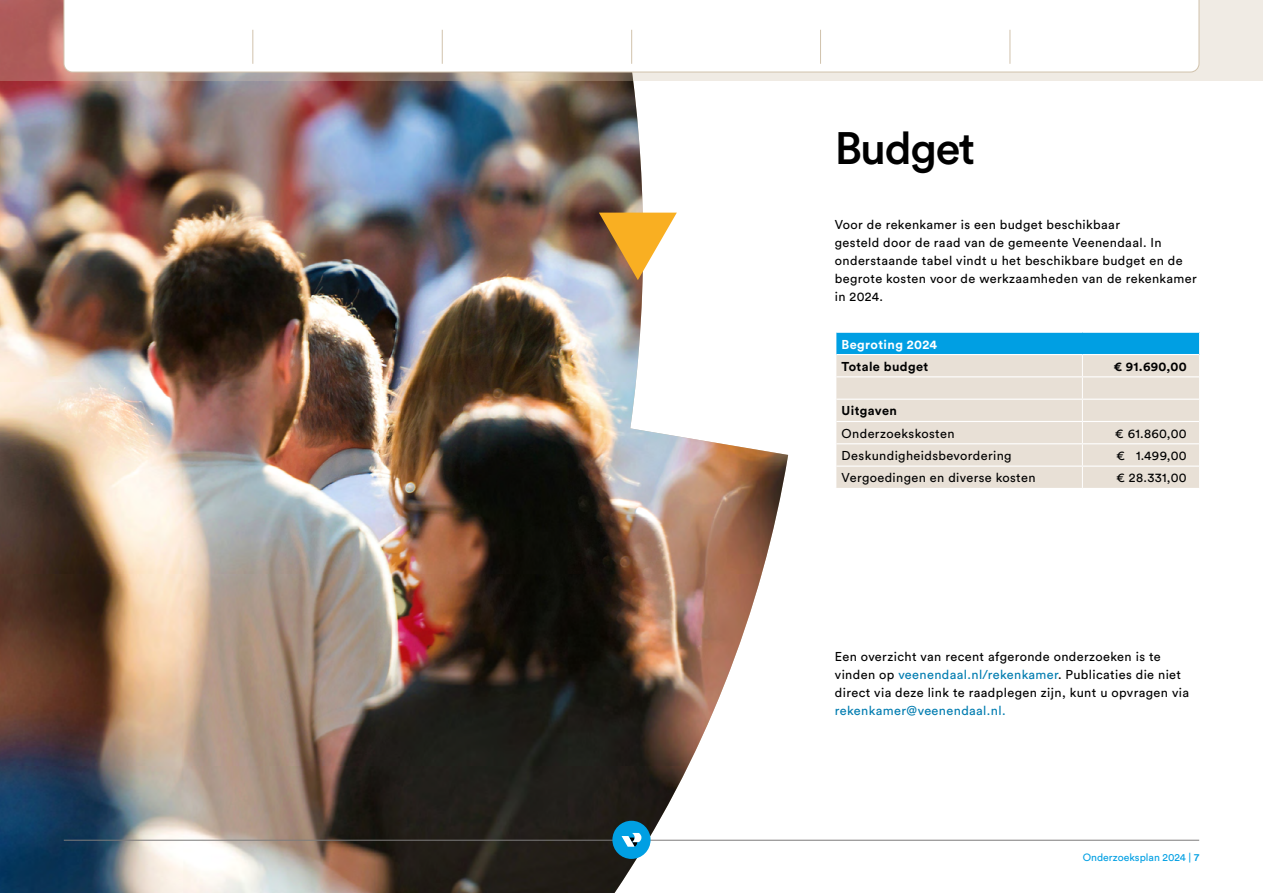
<style>
.page{position:relative;width:1263px;height:893px;background:#fff}
.page>*{position:absolute;margin:0;border:0;box-sizing:border-box;transform-origin:0 0}
.Hoofdstuk_kop{font:500 45px "Circular Std";letter-spacing:-.03em;color:#000}
.Body{font:12.75px/18px "Circular Std";letter-spacing:.03em;color:#000}
.Tabeltekst{font:12.75px "Circular Std";letter-spacing:.03em;color:#000}
.Tabeltekst-2{font:700 12.75px "Circular Std";letter-spacing:.03em;color:#000}
.Body-2{font:12.75px "Circular Std";letter-spacing:.03em;color:#007cb0}
.Tabel_kopje{font:700 12.75px "Circular Std";letter-spacing:.03em;color:#fff}
.t1{font:10.5px "Circular Std";color:#009fe3}
.s1{color:#007cb0}
.s2{font-weight:500}
</style>
<div class="page">
<img style="left:0;top:81px;width:788px;height:812px">
<div style="left:836px;top:332px;width:363px;height:23px;background:#009fe3"></div>
<div style="left:836px;top:355px;width:363px;height:133px;background:#e8e0d6"></div>
<svg style="left:1082px;top:355px;width:1px;height:133px"></svg>
<svg style="left:1199px;top:333px;width:1px;height:22px"></svg>
<hr style="left:835px;top:332px;width:247px;height:1px;background:#fff">
<hr style="left:1082px;top:332px;width:118px;height:1px;background:#fff">
<hr style="left:836px;top:354px;width:246px;height:1px;background:#fff">
<hr style="left:1082px;top:354px;width:117px;height:1px;background:#fff">
<hr style="left:836px;top:376px;width:246px;height:1px;background:#fff">
<hr style="left:1082px;top:376px;width:117px;height:1px;background:#fff">
<hr style="left:836px;top:399px;width:246px;height:1px;background:#fff">
<hr style="left:1082px;top:399px;width:117px;height:1px;background:#fff">
<hr style="left:836px;top:421px;width:246px;height:1px;background:#fff">
<hr style="left:1082px;top:421px;width:117px;height:1px;background:#fff">
<hr style="left:836px;top:443px;width:246px;height:1px;background:#fff">
<hr style="left:1082px;top:443px;width:117px;height:1px;background:#fff">
<hr style="left:836px;top:466px;width:246px;height:1px;background:#fff">
<hr style="left:1082px;top:466px;width:117px;height:1px;background:#fff">
<svg style="left:599px;top:213px;width:78px;height:67px"></svg>
<hr style="left:64px;top:840px;width:1135px;height:1px;background:#7c7b7b">
<div style="left:612px;top:821px;width:39px;height:38px;background:#009fe3;border-radius:50%"></div>
<svg style="left:621px;top:833px;width:20px;height:14px"></svg>
<svg style="left:0;top:0;width:1263px;height:81px;background:#ceb1aa"></svg>
<svg style="left:63px;top:0;width:1137px;height:73px"></svg>
<hr style="left:820px;top:30px;width:1px;height:34px;background:#d1c2ac">
<hr style="left:631px;top:30px;width:1px;height:34px;background:#d1c2ac">
<hr style="left:442px;top:30px;width:1px;height:34px;background:#d1c2ac">
<hr style="left:252px;top:30px;width:1px;height:34px;background:#d1c2ac">
<hr style="left:1009px;top:30px;width:1px;height:34px;background:#d1c2ac">
<h1 class="Hoofdstuk_kop" style="left:835px;top:120px;width:142px">Budget</h1>
<p class="Body" style="left:835px;top:215px;width:363px">Voor de rekenkamer is een budget beschikbaar<br>gesteld door de raad van de gemeente Veenendaal. In onderstaande tabel vindt u het beschikbare budget en de begrote kosten voor de werkzaamheden van de rekenkamer in 2024.</p>
<p class="Tabel_kopje" style="left:842px;top:336px;width:97px">Begroting 2024</p>
<p class="Tabeltekst-2" style="left:842px;top:358px;width:88px">Totale budget</p>
<p class="Tabeltekst-2" style="left:1113px;top:358px;width:75px">€ 91.690,00</p>
<p class="Tabeltekst-2" style="left:842px;top:403px;width:57px">Uitgaven</p>
<p class="Tabeltekst" style="left:842px;top:426px;width:114px">Onderzoekskosten</p>
<p class="Tabeltekst" style="left:1115px;top:426px;width:73px">€ 61.860,00</p>
<p class="Tabeltekst" style="left:842px;top:448px;width:172px">Deskundigheidsbevordering</p>
<p class="Tabeltekst" style="left:1116px;top:448px;width:72px">€ 1.499,00</p>
<p class="Tabeltekst" style="left:842px;top:470px;width:195px">Vergoedingen en diverse kosten</p>
<p class="Tabeltekst" style="left:1116px;top:470px;width:72px">€ 28.331,00</p>
<p class="Body" style="left:835px;top:647px;width:327px">Een overzicht van recent afgeronde onderzoeken is te</p>
<p class="Body" style="left:835px;top:665px;width:348px">vinden op <span class="s1">veenendaal.nl/rekenkamer</span>. Publicaties die niet</p>
<p class="Body" style="left:835px;top:683px;width:356px">direct via deze link te raadplegen zijn, kunt u opvragen via</p>
<p class="Body-2" style="left:835px;top:703px;width:172px">rekenkamer@veenendaal.nl.</p>
<p class="t1" style="left:1083px;top:851px;width:118px">Onderzoeksplan 2024 | <span class="s2">7</span></p>
</div>
